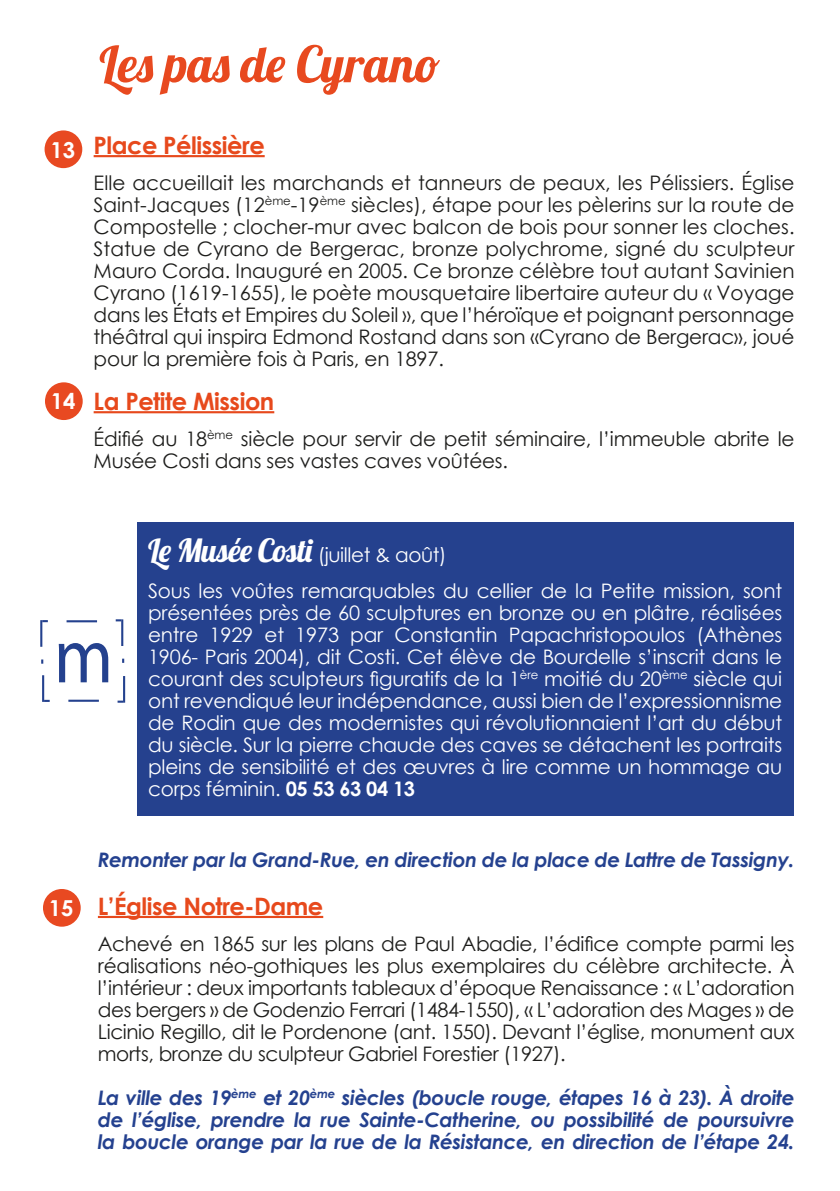
<style>
.page{position:relative;width:840px;height:1191px;background:#fff}
.page>*{position:absolute;margin:0;border:0;box-sizing:border-box;transform-origin:0 0}
.t1{font:50px "Lobster 1.4";letter-spacing:.01em;color:#e8491f}
.t2{font:700 24px "Century Gothic";letter-spacing:-.02em;color:#e7491c}
.t3{font:700 22px "Century Gothic";color:#fff}
.t4{font:20px/22px "Century Gothic";letter-spacing:-.01em;color:#1d1d1b;text-align:justify}
.t5{font:20px/22px "Century Gothic";letter-spacing:-.01em;color:#fff}
.t6{font:italic 700 20px/22px "Century Gothic";letter-spacing:-.02em;color:#24418f;text-align:justify}
.s1{font-family:"Lobster 1.4";font-size:32px}
.s2{font-weight:700}
</style>
<div class="page">
<div style="left:45px;top:130px;width:37px;height:38px;background:#e84921;border-radius:50%"></div>
<div style="left:45px;top:382px;width:38px;height:38px;background:#e84921;border-radius:50%"></div>
<div style="left:43px;top:889px;width:38px;height:37px;background:#e84921;border-radius:50%"></div>
<div style="left:137px;top:522px;width:656px;height:293px;background:#25418e"></div>
<hr style="left:94px;top:155px;width:170px;height:2px;background:#e7491c">
<hr style="left:94px;top:411px;width:180px;height:2px;background:#e7491c">
<hr style="left:98px;top:916px;width:225px;height:2px;background:#e7491c">
<svg style="left:59px;top:643px;width:49px;height:39px"></svg>
<hr style="left:66px;top:620px;width:31px;height:2px;background:#24418e">
<hr style="left:40px;top:620px;width:2px;height:27px;background:#24418e">
<svg style="left:42px;top:620px;width:6px;height:2px"></svg>
<hr style="left:121px;top:619px;width:2px;height:27px;background:#24418e">
<hr style="left:68px;top:699px;width:31px;height:3px;background:#24418e">
<hr style="left:42px;top:675px;width:2px;height:27px;background:#24418e">
<svg style="left:44px;top:700px;width:6px;height:2px"></svg>
<hr style="left:123px;top:676px;width:2px;height:26px;background:#24418e">
<svg style="left:117px;top:700px;width:6px;height:2px"></svg>
<p class="t3" style="left:50px;top:133px;width:26px">13</p>
<p class="t3" style="left:51px;top:385px;width:26px">14</p>
<h1 class="t1" style="left:99px;top:32px;width:342px">Les pas de Cyrano</h1>
<p class="t2" style="left:94px;top:127px;width:172px">Place Pélissière</p>
<p class="t4" style="left:94px;top:171px;width:702px">Elle accueillait les marchands et tanneurs de peaux, les Pélissiers. Église Saint-Jacques (12<sup>ème</sup>-19<sup>ème</sup> siècles), étape pour les pèlerins sur la route de Compostelle ; clocher-mur avec balcon de bois pour sonner les cloches.<br>Statue de Cyrano de Bergerac, bronze polychrome, signé du sculpteur Mauro Corda. Inauguré en 2005. Ce bronze célèbre tout autant Savinien Cyrano (1619-1655), le poète mousquetaire libertaire auteur du « Voyage dans les États et Empires du Soleil », que l’héroïque et poignant personnage théâtral qui inspira Edmond Rostand dans son «Cyrano de Bergerac», joué pour la première fois à Paris, en 1897.</p>
<p class="t2" style="left:94px;top:383px;width:182px">La Petite Mission</p>
<p class="t4" style="left:94px;top:427px;width:702px">Édifié au 18<sup>ème</sup> siècle pour servir de petit séminaire, l’immeuble abrite le<br>Musée Costi dans ses vastes caves voûtées.</p>
<p class="t3" style="left:49px;top:891px;width:26px">15</p>
<p class="t5" style="left:148px;top:536px;width:635px;line-height:36px"><span class="s1">Le Musée Costi</span> (juillet &amp; août)<br>Sous les voûtes remarquables du cellier de la Petite mission, sont</p>
<p class="t5" style="left:148px;top:601px;width:635px;text-align:justify">présentées près de 60 sculptures en bronze ou en plâtre, réalisées entre 1929 et 1973 par Constantin Papachristopoulos (Athènes 1906- Paris 2004), dit Costi. Cet élève de Bourdelle s’inscrit dans le courant des sculpteurs figuratifs de la 1<sup>ère</sup> moitié du 20<sup>ème</sup> siècle qui ont revendiqué leur indépendance, aussi bien de l’expressionnisme de Rodin que des modernistes qui révolutionnaient l’art du début du siècle. Sur la pierre chaude des caves se détachent les portraits pleins de sensibilité et des œuvres à lire comme un hommage au corps féminin. <span class="s2">05 53 63 04 13</span></p>
<p class="t6" style="left:98px;top:847px;width:697px">Remonter par la Grand-Rue, en direction de la place de Lattre de Tassigny.</p>
<p class="t2" style="left:98px;top:887px;width:227px">L’Église Notre-Dame</p>
<p class="t4" style="left:98px;top:932px;width:697px">Achevé en 1865 sur les plans de Paul Abadie, l’édifice compte parmi les réalisations néo-gothiques les plus exemplaires du célèbre architecte. À l’intérieur : deux importants tableaux d’époque Renaissance : « L’adoration des bergers » de Godenzio Ferrari (1484-1550), « L’adoration des Mages » de Licinio Regillo, dit le Pordenone (ant. 1550). Devant l’église, monument aux morts, bronze du sculpteur Gabriel Forestier (1927).</p>
<p class="t6" style="left:98px;top:1085px;width:697px">La ville des 19<sup>ème</sup> et 20<sup>ème</sup> siècles (boucle rouge, étapes 16 à 23). À droite de l’église, prendre la rue Sainte-Catherine, ou possibilité de poursuivre la boucle orange par la rue de la Résistance, en direction de l’étape 24.</p>
</div>
